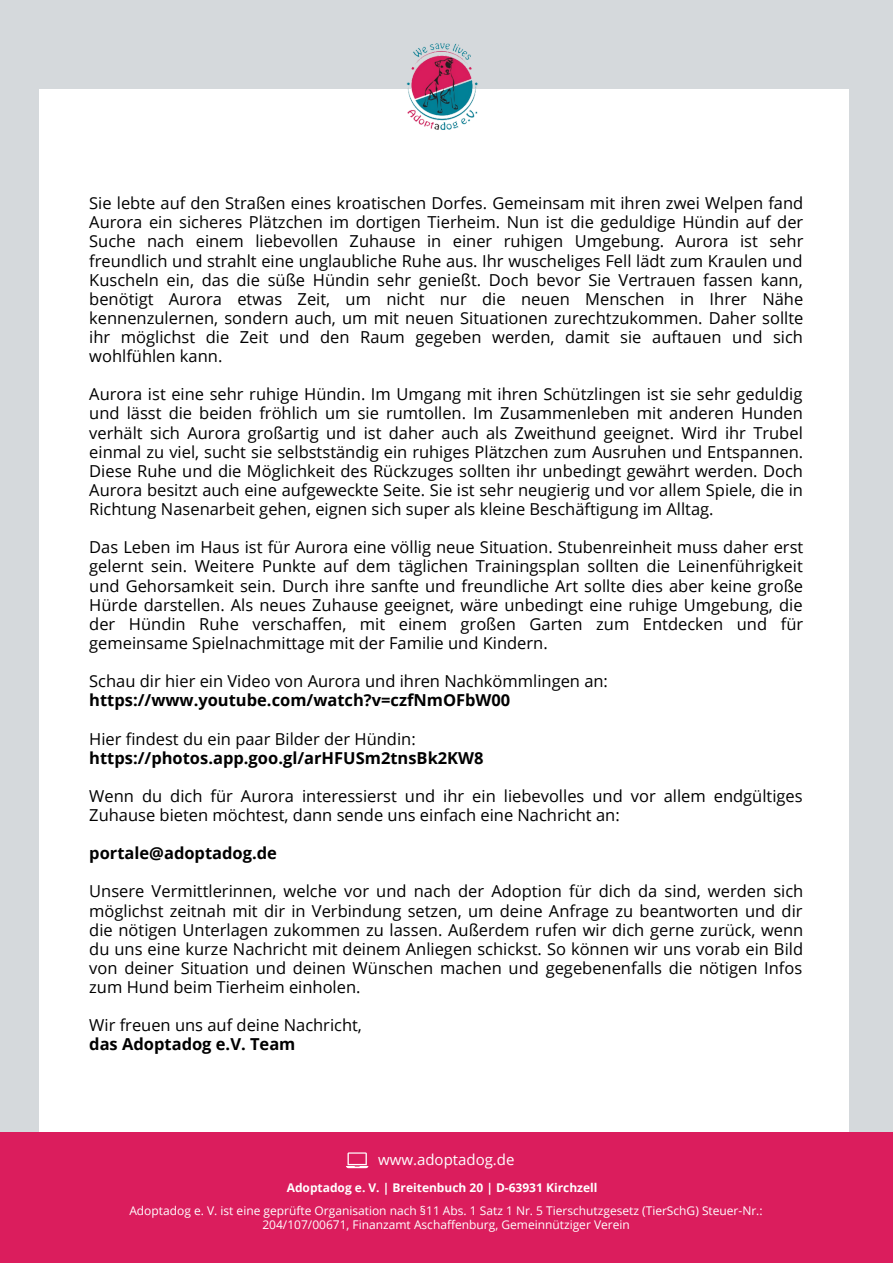
<style>
.page{position:relative;width:893px;height:1264px;background:#fff}
.page>*{position:absolute;margin:0;border:0;box-sizing:border-box;transform-origin:0 0}
.t1{font:16.5px/19px "Open Sans";color:#000;text-align:justify}
.t2{font:700 16.5px "Open Sans";color:#000}
.t3{font:15px "Open Sans";color:#fff}
.t4{font:12px/14px "Open Sans";color:#fff;text-align:center}
.t5{font:700 12px "Open Sans";color:#fff}
</style>
<div class="page">
<div style="left:0;top:0;width:892px;height:1262px;background:#d5d9dc"></div>
<div style="left:39px;top:89px;width:809px;height:1173px;background:#fff"></div>
<img style="left:406px;top:43px;width:72px;height:87px">
<div style="left:0;top:1131px;width:892px;height:131px;background:#db1d5d"></div>
<svg style="left:346px;top:1152px;width:22px;height:16px"></svg>
<p class="t1" style="left:89px;top:193px;width:715px">Sie lebte auf den Straßen eines kroatischen Dorfes. Gemeinsam mit ihren zwei Welpen fand Aurora ein sicheres Plätzchen im dortigen Tierheim. Nun ist die geduldige Hündin auf der Suche nach einem liebevollen Zuhause in einer ruhigen Umgebung. Aurora ist sehr freundlich und strahlt eine unglaubliche Ruhe aus. Ihr wuscheliges Fell lädt zum Kraulen und Kuscheln ein, das die süße Hündin sehr genießt. Doch bevor Sie Vertrauen fassen kann, benötigt Aurora etwas Zeit, um nicht nur die neuen Menschen in Ihrer Nähe kennenzulernen, sondern auch, um mit neuen Situationen zurechtzukommen. Daher sollte ihr möglichst die Zeit und den Raum gegeben werden, damit sie auftauen und sich wohlfühlen kann.</p>
<p class="t1" style="left:89px;top:384px;width:715px">Aurora ist eine sehr ruhige Hündin. Im Umgang mit ihren Schützlingen ist sie sehr geduldig und lässt die beiden fröhlich um sie rumtollen. Im Zusammenleben mit anderen Hunden verhält sich Aurora großartig und ist daher auch als Zweithund geeignet. Wird ihr Trubel einmal zu viel, sucht sie selbstständig ein ruhiges Plätzchen zum Ausruhen und Entspannen.<br>Diese Ruhe und die Möglichkeit des Rückzuges sollten ihr unbedingt gewährt werden. Doch Aurora besitzt auch eine aufgeweckte Seite. Sie ist sehr neugierig und vor allem Spiele, die in Richtung Nasenarbeit gehen, eignen sich super als kleine Beschäftigung im Alltag.</p>
<p class="t1" style="left:89px;top:537px;width:715px">Das Leben im Haus ist für Aurora eine völlig neue Situation. Stubenreinheit muss daher erst gelernt sein. Weitere Punkte auf dem täglichen Trainingsplan sollten die Leinenführigkeit und Gehorsamkeit sein. Durch ihre sanfte und freundliche Art sollte dies aber keine große Hürde darstellen. Als neues Zuhause geeignet, wäre unbedingt eine ruhige Umgebung, die der Hündin Ruhe verschaffen, mit einem großen Garten zum Entdecken und für gemeinsame Spielnachmittage mit der Familie und Kindern.</p>
<p class="t1" style="left:89px;top:671px;width:520px">Schau dir hier ein Video von Aurora und ihren Nachkömmlingen an:</p>
<p class="t2" style="left:89px;top:688px;width:422px">https://www.youtube.com/watch?v=czfNmOFbW00</p>
<p class="t1" style="left:89px;top:728px;width:328px">Hier findest du ein paar Bilder der Hündin:</p>
<p class="t2" style="left:89px;top:746px;width:396px">https://photos.app.goo.gl/arHFUSm2tnsBk2KW8</p>
<p class="t1" style="left:89px;top:786px;width:715px">Wenn du dich für Aurora interessierst und ihr ein liebevolles und vor allem endgültiges<br>Zuhause bieten möchtest, dann sende uns einfach eine Nachricht an:</p>
<p class="t2" style="left:89px;top:841px;width:189px">portale@adoptadog.de</p>
<p class="t1" style="left:89px;top:881px;width:715px">Unsere Vermittlerinnen, welche vor und nach der Adoption für dich da sind, werden sich möglichst zeitnah mit dir in Verbindung setzen, um deine Anfrage zu beantworten und dir die nötigen Unterlagen zukommen zu lassen. Außerdem rufen wir dich gerne zurück, wenn du uns eine kurze Nachricht mit deinem Anliegen schickst. So können wir uns vorab ein Bild von deiner Situation und deinen Wünschen machen und gegebenenfalls die nötigen Infos zum Hund beim Tierheim einholen.</p>
<p class="t1" style="left:89px;top:1015px;width:274px">Wir freuen uns auf deine Nachricht,</p>
<p class="t2" style="left:89px;top:1032px;width:208px">das Adoptadog e.V. Team</p>
<p class="t3" style="left:378px;top:1149px;width:138px">www.adoptadog.de</p>
<p class="t5" style="left:287px;top:1179px;width:312px">Adoptadog e. V. | Breitenbuch 20 | D-63931 Kirchzell</p>
<p class="t4" style="left:129px;top:1202px;width:634px">Adoptadog e. V. ist eine geprüfte Organisation nach §11 Abs. 1 Satz 1 Nr. 5 Tierschutzgesetz (TierSchG) Steuer-Nr.:<br>204/107/00671, Finanzamt Aschaffenburg, Gemeinnütziger Verein</p>
</div>
